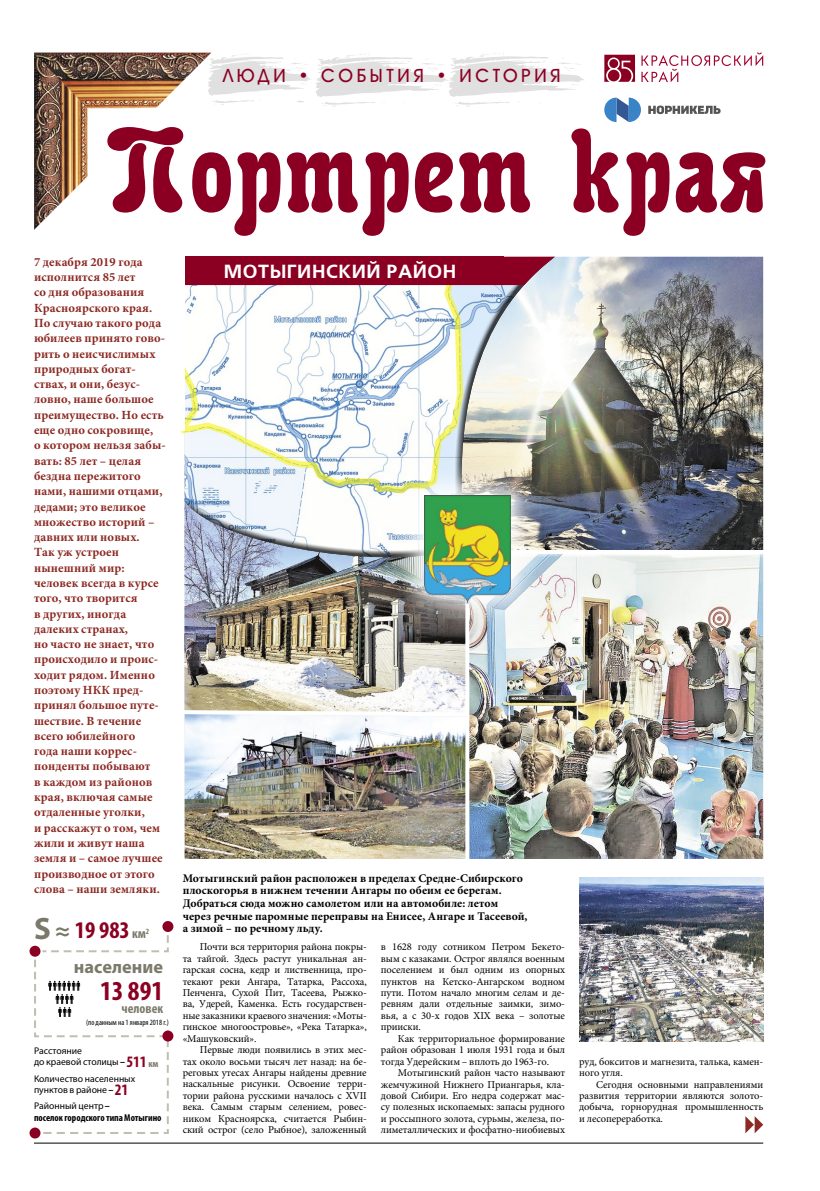
<style>
.page{position:relative;width:820px;height:1191px;background:#fff}
.page>*{position:absolute;margin:0;border:0;box-sizing:border-box;transform-origin:0 0}
.t1{font:700 condensed 27.5px "Myriad Pro";color:#8b0022}
.t2{font:700 condensed 24px "Myriad Pro";color:#8b0022}
.t3{font:700 19px "ez Free Set";letter-spacing:.03em;color:#fff}
.t4{font:700 18.3px "Myriad Pro";color:#7b7a6a}
.t5{font:18.2px "ez Avante";letter-spacing:.2em;color:#8b0022}
.t6{font:700 condensed 13.7px "Myriad Pro";color:#7b7a6a}
.t7{font:700 12.5px/15.3px "Minion Pro";letter-spacing:.01em;color:#8c2923}
.t8{font:700 11.7px/12.7px "Minion Pro";letter-spacing:.01em;color:#000}
.t9{font:10.5px/11.4px "Minion Pro";letter-spacing:-.01em;color:#000;text-align:justify}
.t10{font:700 condensed 10px "Myriad Pro";color:#000}
.t11{font:9.7px/11px "Myriad Pro";color:#000}
.t12{font:condensed 8px "Myriad Pro";color:#000}
.s1{font-stretch:normal;font-size:31px;color:#7b7a6a}
.s2{font-stretch:normal;color:#7b7a6a}
.s3{font-size:13.7px;color:#7b7a6a}
.s4{font-weight:700;font-stretch:condensed;font-size:10px}
.s5{font-weight:700;font-stretch:condensed;font-size:16px;color:#8b0022}
.s6{font-weight:700;font-stretch:condensed;font-size:10px;color:#7b7a6a}
</style>
<div class="page">
<hr style="left:34px;top:1142px;width:729px;height:1px;background:#000">
<svg style="left:745px;top:1116px;width:18px;height:17px"></svg>
<div style="left:162px;top:921px;width:11px;height:11px;background:#8b0022;border-radius:50%"></div>
<svg style="left:29px;top:945px;width:11px;height:11px"></svg>
<svg style="left:29px;top:1127px;width:11px;height:11px"></svg>
<svg style="left:32px;top:924px;width:138px;height:211px"></svg>
<div style="left:162px;top:1030px;width:11px;height:11px;background:#8b0022;border-radius:50%"></div>
<img style="left:184px;top:559px;width:279px;height:149px">
<img style="left:184px;top:708px;width:279px;height:151px">
<img style="left:555px;top:256px;width:209px;height:292px">
<div style="left:184px;top:256px;width:371px;height:303px;background:#000;opacity:.75"></div>
<img style="left:463px;top:548px;width:301px;height:311px">
<img style="left:391px;top:462px;width:152px;height:172px">
<img style="left:424px;top:495px;width:86px;height:108px">
<svg style="left:180px;top:285px;width:284px;height:209px"></svg>
<svg style="left:504px;top:257px;width:66px;height:28px;background:#ad6c84"></svg>
<div style="left:184px;top:257px;width:320px;height:28px;background:#8b0022"></div>
<svg style="left:211px;top:128px;width:554px;height:108px"></svg>
<div style="left:591px;top:76px;width:141px;height:67px;background:#fff"></div>
<svg style="left:648px;top:106px;width:72px;height:8px"></svg>
<svg style="left:604px;top:98px;width:36px;height:24px"></svg>
<img style="left:34px;top:52px;width:177px;height:178px">
<svg style="left:208px;top:52px;width:376px;height:55px"></svg>
<svg style="left:641px;top:52px;width:122px;height:30px"></svg>
<svg style="left:604px;top:55px;width:30px;height:27px"></svg>
<div style="left:152px;top:254px;width:32px;height:176px;background:#fff"></div>
<img style="left:579px;top:877px;width:184px;height:164px">
<h3 class="t5" style="left:223px;top:65px;width:339px">ЛЮДИ • СОБЫТИЯ • ИСТОРИЯ</h3>
<p class="t7" style="left:34px;top:254px;width:133px">7 декабря 2019 года исполнится 85 лет<br>со дня образования<br>Красноярского края.<br>По случаю такого рода юбилеев принято гово&shy;рить о неисчислимых природных богат&shy;ствах, и они, безус&shy;ловно, наше большое преимущество. Но есть еще одно сокровище,<br>о котором нельзя забы&shy;вать: 85 лет – целая бездна пережитого нами, нашими отцами, дедами; это великое множество историй – давних или новых.<br>Так уж устроен нынешний мир: человек всегда в курсе того, что творится<br>в других, иногда далеких странах,<br>но часто не знает, что происходило и проис&shy;ходит рядом. Именно поэтому НКК пред&shy;принял большое путе&shy;шествие. В течение всего юбилейного<br>года наши коррес&shy;понденты побывают<br>в каждом из районов края, включая самые отдаленные уголки,<br>и расскажут о том, чем жили и живут наша земля и – самое лучшее производное от этого слова – наши земляки.</p>
<h2 class="t2" style="left:34px;top:915px;width:117px"><span class="s1">S</span> <span class="s2">≈</span> 19 983 <span class="s3">км</span><sup>2</sup></h2>
<h3 class="t4" style="left:74px;top:954px;width:91px">население</h3>
<h1 class="t1" style="left:100px;top:973px;width:64px">13 891</h1>
<h3 class="t6" style="left:122px;top:1000px;width:43px">человек</h3>
<p class="t12" style="left:86px;top:1018px;width:84px">(по данным на 1 января 2018 г.)</p>
<p class="t11" style="left:34px;top:1045px;width:126px">Расстояние<br>до краевой столицы <span class="s4">–</span> <span class="s5">511</span> <span class="s6">км</span></p>
<p class="t11" style="left:34px;top:1073px;width:103px">Количество населенных пунктов в районе <span class="s4">–</span> <span class="s5">21</span></p>
<p class="t11" style="left:34px;top:1100px;width:77px">Районный центр <span class="s4">–</span></p>
<p class="t10" style="left:34px;top:1110px;width:129px">поселок городского типа Мотыгино</p>
<h3 class="t3" style="left:224px;top:260px;width:234px">МОТЫГИНСКИЙ РАЙОН</h3>
<p class="t8" style="left:183px;top:871px;width:346px">Мотыгинский район расположен в пределах Средне-Сибирского плоскогорья в нижнем течении Ангары по обеим ее берегам.<br>Добраться сюда можно самолетом или на автомобиле: летом через речные паромные переправы на Енисее, Ангаре и Тасеевой, а зимой – по речному льду.</p>
<p class="t9" style="left:183px;top:941px;width:185px;text-indent:17px">Почти вся территория района покры&shy;та тайгой. Здесь растут уникальная ан&shy;гарская сосна, кедр и лиственница, про&shy;текают реки Ангара, Татарка, Рассоха, Пенченга, Сухой Пит, Тасеева, Рыжко&shy;ва, Удерей, Каменка. Есть государствен&shy;ные заказники краевого значения: «Моты&shy;гинское многоостровье», «Река Татарка», «Машуковский».</p>
<p class="t9" style="left:183px;top:1044px;width:185px;text-indent:17px">Первые люди появились в этих мес&shy;тах около восьми тысяч лет назад: на бе&shy;реговых утесах Ангары найдены древние наскальные рисунки. Освоение терри&shy;тории района русскими началось с XVII века. Самым старым селением, ровес&shy;ником Красноярска, считается Рыбин&shy;ский острог (село Рыбное), заложенный</p>
<p class="t9" style="left:381px;top:941px;width:185px">в 1628 году сотником Петром Бекето&shy;вым с казаками. Острог являлся военным поселением и был одним из опорных пунктов на Кетско-Ангарском водном пути. Потом начало многим селам и де&shy;ревням дали отдельные заимки, зимо&shy;вья, а с 30-х годов XIX века – золотые прииски.</p>
<p class="t9" style="left:381px;top:1032px;width:185px;text-indent:17px">Как территориальное формирование район образован 1 июля 1931 года и был тогда Удерейским – вплоть до 1963-го.</p>
<p class="t9" style="left:381px;top:1067px;width:185px;text-indent:17px">Мотыгинский район часто называют жемчужиной Нижнего Приангарья, кла&shy;довой Сибири. Его недра содержат мас&shy;су полезных ископаемых: запасы рудного и россыпного золота, сурьмы, железа, по&shy;лиметаллических и фосфатно-ниобиевых</p>
<p class="t9" style="left:579px;top:1055px;width:185px">руд, бокситов и магнезита, талька, камен&shy;ного угля.</p>
<p class="t9" style="left:579px;top:1078px;width:185px;text-indent:17px">Сегодня основными направлениями развития территории являются золото&shy;добыча, горнорудная промышленность и лесопереработка.</p>
</div>
